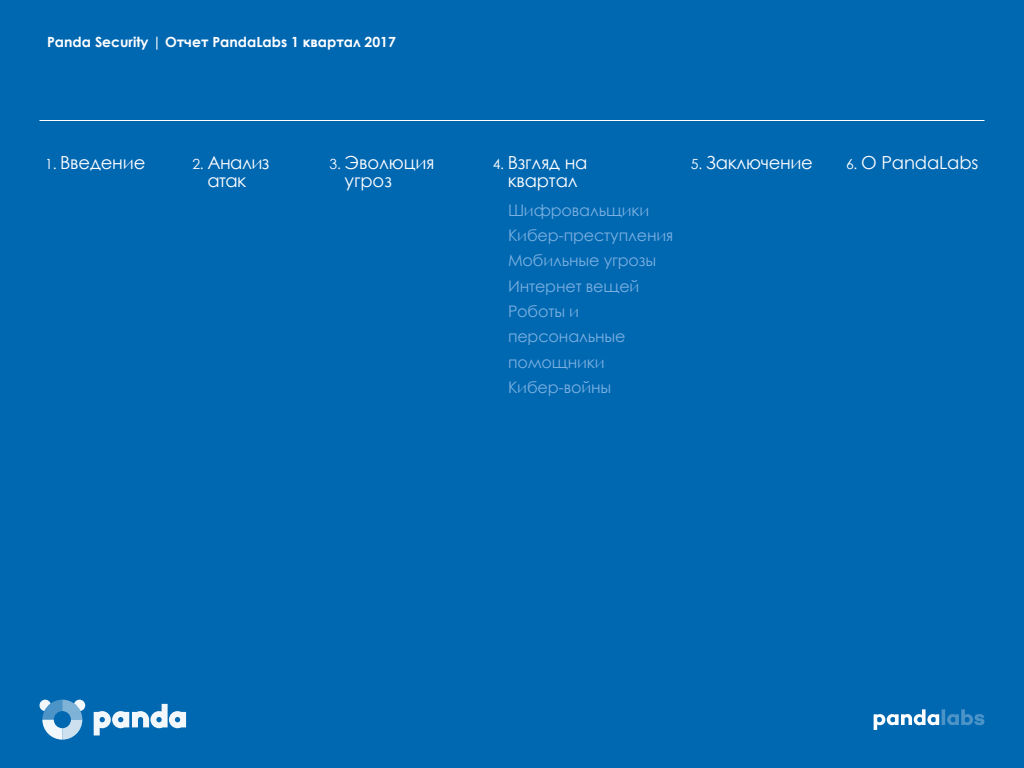
<style>
.page{position:relative;width:1024px;height:768px;background:#0067b1}
.page>*{position:absolute;margin:0;border:0;box-sizing:border-box;transform-origin:0 0}
.t1{font:18px/17.3px "Century Gothic";letter-spacing:-.01em;color:#fff}
.t2{font:18px/17.3px "Century Gothic";letter-spacing:-.03em;color:#fff;text-align:center}
.t3{font:16px/25.4px "Century Gothic";letter-spacing:-.01em;color:#7ab0e0}
.t4{font:700 14px "Century Gothic";color:#fff}
.s1{font-size:14px}
</style>
<div class="page">
<hr style="left:40px;top:120px;width:944px;height:1px;background:#fff">
<svg style="left:40px;top:700px;width:45px;height:40px"></svg>
<svg style="left:94px;top:704px;width:92px;height:31px"></svg>
<svg style="left:874px;top:709px;width:110px;height:21px"></svg>
<p class="t4" style="left:47px;top:31px;width:350px">Panda Security | Отчет PandaLabs 1 квартал 2017</p>
<p class="t1" style="left:45px;top:154px;width:102px"><span class="s1">1.</span> Введение</p>
<p class="t2" style="left:192px;top:154px;width:79px"><span class="s1">2.</span> Анализ атак</p>
<p class="t1" style="left:345px;top:154px;width:92px;text-indent:-15px"><span class="s1">3.</span> Эволюция угроз</p>
<p class="t1" style="left:493px;top:154px;width:96px;text-align:center"><span class="s1">4.</span> Взгляд на квартал</p>
<p class="t3" style="left:508px;top:197px;width:167px">Шифровальщики<br>Кибер-преступления<br>Мобильные угрозы<br>Интернет вещей<br>Роботы и персональные помощники<br>Кибер-войны</p>
<p class="t1" style="left:691px;top:154px;width:124px"><span class="s1">5.</span> Заключение</p>
<p class="t1" style="left:846px;top:154px;width:134px"><span class="s1">6.</span> О PandaLabs</p>
</div>
